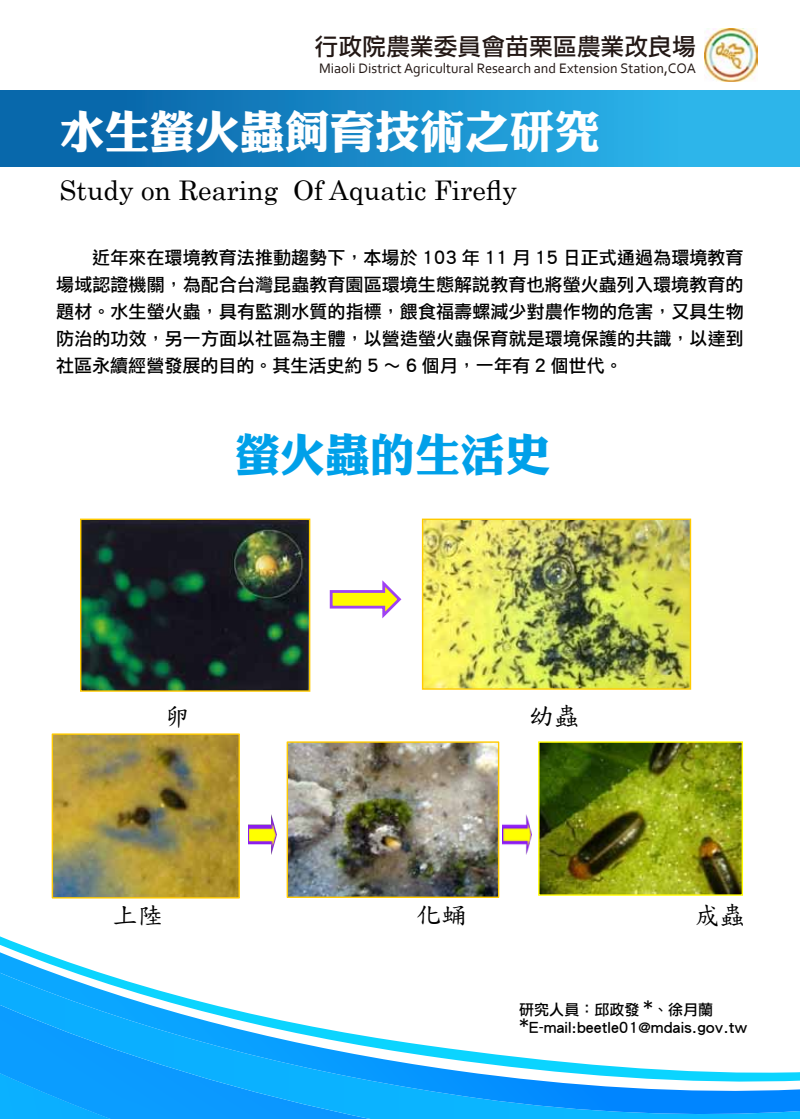
<style>
.page{position:relative;width:800px;height:1119px;background:#fff}
.page>*{position:absolute;margin:0;border:0;box-sizing:border-box;transform-origin:0 0}
.t1{font:45px "DF Li King Hei W8 WIN BF";color:#fff}
.t2{font:45px "DF Li King Hei W8 WIN BF";color:#00a0e9}
.t3{font:27px "Century";color:#000}
.t4{font:25.2px "DF Kai Shu SB Estd BF";color:#000}
.t5{font:23.85px "Li Hei Pro";color:#231815}
.t6{font:18px/27px "Li Hei Pro";letter-spacing:.005em;color:#000;text-align:justify}
.t7{font:15px/18px "Li Hei Pro";color:#000}
.t8{font:14.4px "Corbel";color:#231815}
</style>
<div class="page">
<svg style="left:187px;top:1085px;width:612px;height:32px;background:#13a1ff"></svg>
<svg style="left:0;top:1085px;width:187px;height:33px;background:#0ba3ff"></svg>
<svg style="left:0;top:617px;width:799px;height:468px"></svg>
<img style="left:704px;top:29px;width:53px;height:53px">
<div style="left:0;top:90px;width:799px;height:76px;background:linear-gradient(to right,#045ea3,#31bef3)"></div>
<img style="left:82px;top:520px;width:226px;height:169px">
<div style="left:80px;top:518px;width:230px;height:173px;border:1px solid #ffca00"></div>
<svg style="left:328px;top:580px;width:75px;height:41px"></svg>
<img style="left:424px;top:520px;width:265px;height:167px">
<div style="left:422px;top:518px;width:269px;height:171px;border:1px solid #ffca00"></div>
<img style="left:248px;top:814px;width:28px;height:40px">
<img style="left:540px;top:743px;width:200px;height:150px">
<div style="left:538px;top:741px;width:204px;height:154px;border:1px solid #fffb00"></div>
<img style="left:288px;top:743px;width:209px;height:152px">
<div style="left:286px;top:741px;width:213px;height:156px;border:1px solid #ffca00"></div>
<img style="left:54px;top:735px;width:184px;height:161px">
<div style="left:52px;top:733px;width:188px;height:165px;border:1px solid #ffca00"></div>
<img style="left:502px;top:814px;width:29px;height:40px">
<h3 class="t5" style="left:314px;top:35px;width:383px">行政院農業委員會苗栗區農業改良場</h3>
<p class="t8" style="left:319px;top:59px;width:378px">Miaoli District Agricultural Research and Extension Station,COA</p>
<h1 class="t1" style="left:60px;top:108px;width:541px">水生螢火蟲飼育技術之研究</h1>
<h2 class="t3" style="left:60px;top:168px;width:459px">Study on Rearing Of Aquatic Firefly</h2>
<p class="t6" style="left:56px;top:244px;width:689px;text-indent:36px">近年來在環境教育法推動趨勢下，本場於 103 年 11 月 15 日正式通過為環境教育場域認證機關，為配合台灣昆蟲教育園區環境生態解說教育也將螢火蟲列入環境教育的題材。水生螢火蟲，具有監測水質的指標，餵食福壽螺減少對農作物的危害，又具生物防治的功效，另一方面以社區為主體，以營造螢火蟲保育就是環境保護的共識，以達到社區永續經營發展的目的。其生活史約 5 ～ 6 個月，一年有 2 個世代。</p>
<h1 class="t2" style="left:235px;top:432px;width:317px">螢火蟲的生活史</h1>
<h3 class="t4" style="left:165px;top:703px;width:27px">卵</h3>
<h3 class="t4" style="left:528px;top:703px;width:52px">幼蟲</h3>
<h3 class="t4" style="left:112px;top:902px;width:52px">上陸</h3>
<h3 class="t4" style="left:416px;top:902px;width:52px">化蛹</h3>
<h3 class="t4" style="left:694px;top:902px;width:52px">成蟲</h3>
<p class="t7" style="left:519px;top:1000px;width:230px">研究人員：邱政發 *、徐月蘭*E-mail:beetle01@mdais.gov.tw</p>
</div>
